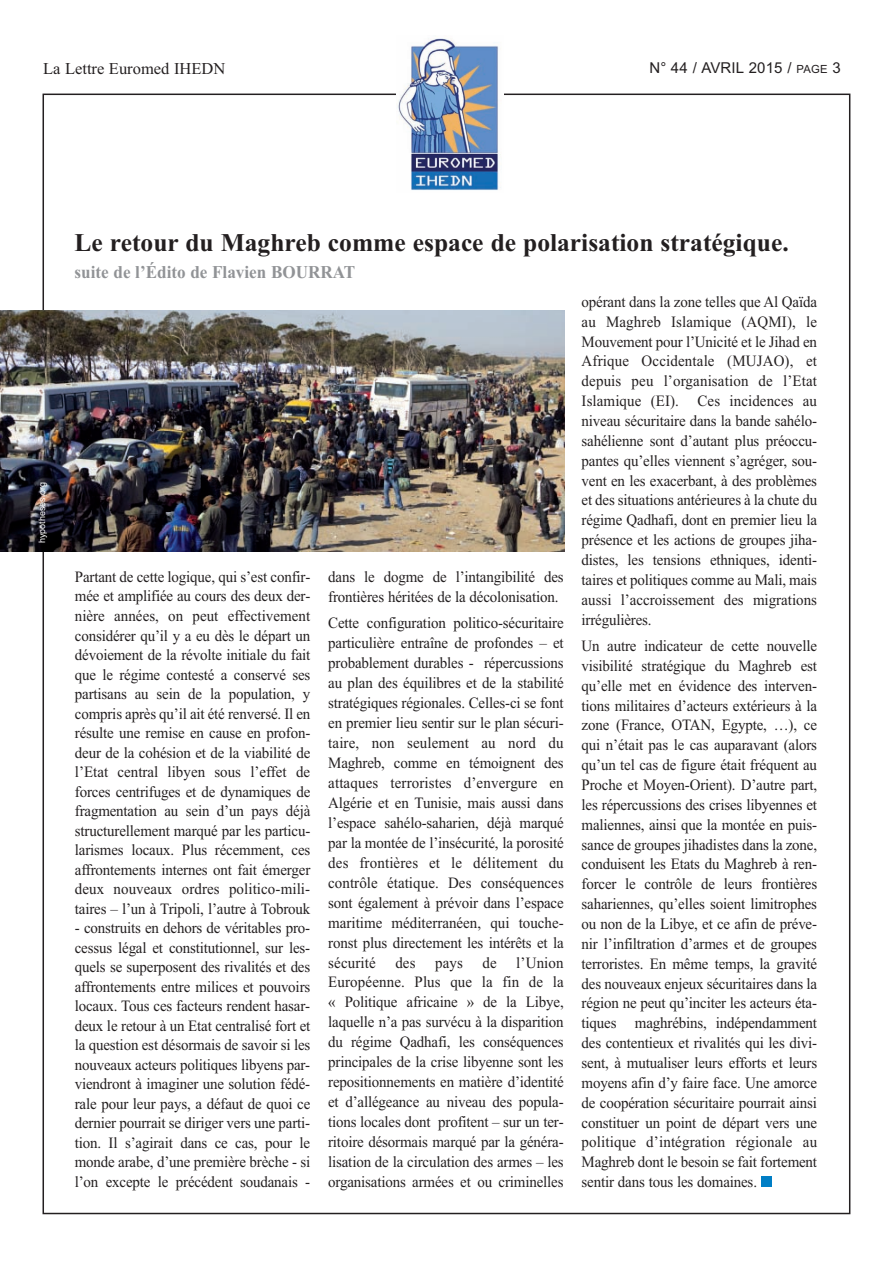
<style>
.page{position:relative;width:893px;height:1263px;background:#fff}
.page>*{position:absolute;margin:0;border:0;box-sizing:border-box;transform-origin:0 0}
.t1{font:700 25.5px "Times New Roman";color:#231f20}
.t2{font:700 18px "Times New Roman";color:#919396;scale:.95 1}
.t3{font:16.5px "Times New Roman";color:#231f20}
.t4{font:15.75px/19.8px "Times New Roman";letter-spacing:-.01em;color:#231f20;text-align:justify;scale:.95 1}
.t5{font:15px "Arial";letter-spacing:.01em;color:#231f20}
.t6{font:9px "Arial";color:#fff}
.s1{font-size:11.25px}
</style>
<div class="page">
<img style="left:398px;top:36px;width:103px;height:154px">
<img style="left:0;top:310px;width:564px;height:242px">
<div style="left:762px;top:1176px;width:10px;height:11px;background:#007ec5"></div>
<p class="t3" style="left:43px;top:58px;width:184px">La Lettre Euromed IHEDN</p>
<p class="t5" style="left:649px;top:59px;width:193px">N° 44 / AVRIL 2015 / <span class="s1">PAGE</span> 3</p>
<p class="t6" style="left:37px;top:543px;width:63px;rotate:-90deg">hypotheses.org</p>
<h1 class="t1" style="left:75px;top:227px;width:716px">Le retour du Maghreb comme espace de polarisation stratégique.</h1>
<p class="t2" style="left:75px;top:261px;width:297px">suite de l’Édito de Flavien BOURRAT</p>
<p class="t4" style="left:75px;top:567px;width:249px">Partant de cette logique, qui s’est confir&shy;mée et amplifiée au cours des deux der&shy;nière années, on peut effectivement considérer qu’il y a eu dès le départ un dévoiement de la révolte initiale du fait que le régime contesté a conservé ses partisans au sein de la population, y compris après qu’il ait été renversé. Il en résulte une remise en cause en profon&shy;deur de la cohésion et de la viabilité de l’Etat central libyen sous l’effet de forces centrifuges et de dynamiques de fragmentation au sein d’un pays déjà structurellement marqué par les particu&shy;larismes locaux. Plus récemment, ces affrontements internes ont fait émerger deux nouveaux ordres politico-mili&shy;taires – l’un à Tripoli, l’autre à Tobrouk</p>
<p class="t4" style="left:75px;top:918px;width:250px">- construits en dehors de véritables pro&shy;cessus légal et constitutionnel, sur les&shy;quels se superposent des rivalités et des affrontements entre milices et pouvoirs locaux. Tous ces facteurs rendent hasar&shy;deux le retour à un Etat centralisé fort et la question est désormais de savoir si les nouveaux acteurs politiques libyens par&shy;viendront à imaginer une solution fédé&shy;rale pour leur pays, a défaut de quoi ce dernier pourrait se diriger vers une parti&shy;tion. Il s’agirait dans ce cas, pour le monde arabe, d’une première brèche - si l’on excepte le précédent soudanais -</p>
<p class="t4" style="left:328px;top:566px;width:249px">dans le dogme de l’intangibilité des frontières héritées de la décolonisation.</p>
<p class="t4" style="left:328px;top:613px;width:250px">Cette configuration politico-sécuritaire particulière entraîne de profondes – et probablement durables - répercussions au plan des équilibres et de la stabilité stratégiques régionales. Celles-ci se font en premier lieu sentir sur le plan sécuri&shy;taire, non seulement au nord du Maghreb, comme en témoignent des attaques terroristes d’envergure en Algérie et en Tunisie, mais aussi dans l’espace sahélo-saharien, déjà marqué par la montée de l’insécurité, la porosité des frontières et le délitement du contrôle étatique. Des conséquences sont également à prévoir dans l’espace maritime méditerranéen, qui touche&shy;ronst plus directement les intérêts et la sécurité des pays de l’Union Européenne. Plus que la fin de la « Politique africaine » de la Libye, laquelle n’a pas survécu à la disparition du régime Qadhafi, les conséquences principales de la crise libyenne sont les repositionnements en matière d’identité et d’allégeance au niveau des popula&shy;tions locales dont profitent – sur un ter&shy;ritoire désormais marqué par la généra&shy;lisation de la circulation des armes – les organisations armées et ou criminelles</p>
<p class="t4" style="left:582px;top:291px;width:249px">opérant dans la zone telles que Al Qaïda au Maghreb Islamique (AQMI), le Mouvement pour l’Unicité et le Jihad en Afrique Occidentale (MUJAO), et depuis peu l’organisation de l’Etat Islamique (EI). Ces incidences au niveau sécuritaire dans la bande sahélo&shy;sahélienne sont d’autant plus préoccu&shy;pantes qu’elles viennent s’agréger, sou&shy;vent en les exacerbant, à des problèmes et des situations antérieures à la chute du régime Qadhafi, dont en premier lieu la présence et les actions de groupes jiha&shy;distes, les tensions ethniques, identi&shy;taires et politiques comme au Mali, mais aussi l’accroissement des migrations irrégulières.</p>
<p class="t4" style="left:582px;top:635px;width:249px">Un autre indicateur de cette nouvelle visibilité stratégique du Maghreb est qu’elle met en évidence des interven&shy;tions militaires d’acteurs extérieurs à la zone (France, OTAN, Egypte, …), ce qui n’était pas le cas auparavant (alors qu’un tel cas de figure était fréquent au Proche et Moyen-Orient). D’autre part, les répercussions des crises libyennes et maliennes, ainsi que la montée en puis&shy;sance de groupes jihadistes dans la zone, conduisent les Etats du Maghreb à ren&shy;forcer le contrôle de leurs frontières sahariennes, qu’elles soient limitrophes ou non de la Libye, et ce afin de préve&shy;nir l’infiltration d’armes et de groupes terroristes. En même temps, la gravité des nouveaux enjeux sécuritaires dans la région ne peut qu’inciter les acteurs éta&shy;tiques maghrébins, indépendamment des contentieux et rivalités qui les divi&shy;sent, à mutualiser leurs efforts et leurs moyens afin d’y faire face. Une amorce de coopération sécuritaire pourrait ainsi constituer un point de départ vers une politique d’intégration régionale au Maghreb dont le besoin se fait fortement sentir dans tous les domaines.</p>
</div>
